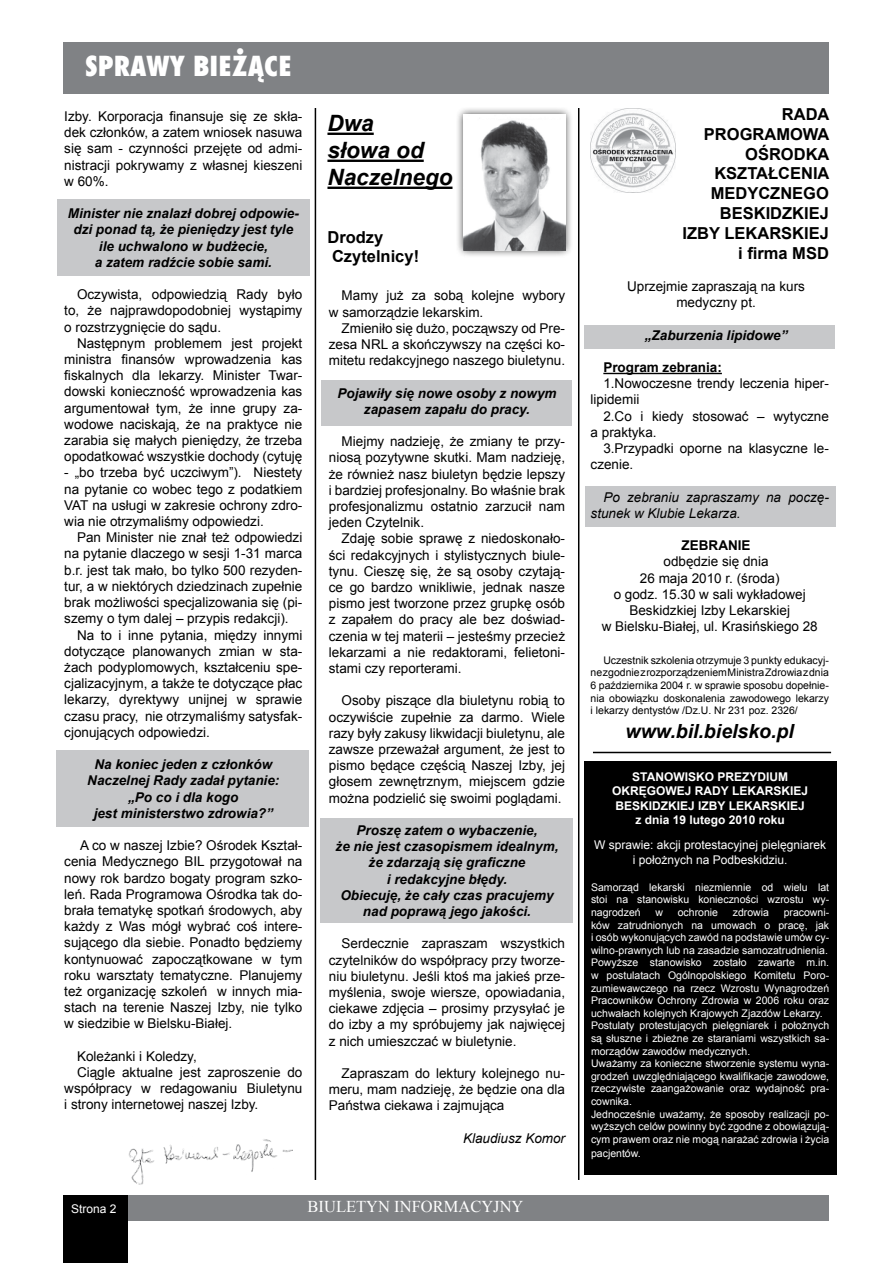
<style>
.page{position:relative;width:893px;height:1263px;background:#fff}
.page>*{position:absolute;margin:0;border:0;box-sizing:border-box;transform-origin:0 0}
.t1{font:800 27px "Fujiyama";color:#fff}
.t2{font:italic 700 22.5px/27px "Arial";color:#000}
.t3{font:italic 700 19.5px "Arial";color:#000}
.t4{font:700 16.5px/19.8px "Arial";color:#000}
.t5{font:16.5px "Times New Roman";color:#fff}
.t6{font:13.5px/16.2px "Arial";color:#000;text-align:justify}
.t7{font:italic 700 13.5px/16.2px "Arial";color:#000;text-align:center}
.t8{font:italic 13.5px/16.2px "Arial";color:#000}
.t9{font:700 13.5px "Arial";color:#000}
.t10{font:700 12px/14.4px "Arial";color:#fff;text-align:center}
.t11{font:12px/14.4px "Arial";color:#fff;text-align:center}
.t12{font:10.5px/12.6px "Arial";color:#fff;text-align:justify}
.t13{font:10.5px/12.6px "Arial";color:#000;text-align:justify}
</style>
<div class="page">
<div style="left:64px;top:43px;width:765px;height:51px;background:#808285"></div>
<div style="left:64px;top:1195px;width:765px;height:25px;background:#808285"></div>
<div style="left:64px;top:1195px;width:64px;height:68px;background:#000"></div>
<div style="left:585px;top:761px;width:252px;height:414px;background:#000"></div>
<img style="left:591px;top:108px;width:84px;height:84px">
<div style="left:584px;top:325px;width:251px;height:24px;background:#c7c8ca"></div>
<div style="left:321px;top:380px;width:251px;height:45px;background:#c7c8ca"></div>
<div style="left:321px;top:818px;width:252px;height:104px;background:#c7c8ca"></div>
<div style="left:56px;top:750px;width:252px;height:77px;background:#c7c8ca"></div>
<div style="left:57px;top:200px;width:252px;height:76px;background:#c7c8ca"></div>
<hr style="left:315px;top:108px;width:1px;height:1072px;background:#000">
<hr style="left:327px;top:133px;width:47px;height:2px;background:#000">
<hr style="left:327px;top:160px;width:97px;height:2px;background:#000">
<hr style="left:327px;top:187px;width:125px;height:2px;background:#000">
<div style="left:455px;top:106px;width:118px;height:152px;background:#000;opacity:.75"></div>
<img style="left:463px;top:114px;width:102px;height:136px">
<img style="left:128px;top:1139px;width:165px;height:46px">
<hr style="left:578px;top:108px;width:1px;height:1072px;background:#000">
<div style="left:585px;top:486px;width:251px;height:40px;background:#c7c8ca"></div>
<hr style="left:603px;top:373px;width:119px;height:1px;background:#000">
<hr style="left:593px;top:752px;width:238px;height:1px;background:#000">
<h1 class="t1" style="left:85px;top:48px;width:208px">SPRAWY BIEŻĄCE</h1>
<p class="t6" style="left:64px;top:108px;width:240px">Izby. Korporacja finansuje się ze skła&shy;dek członków, a zatem wniosek nasuwa się sam - czynności przejęte od admi&shy;nistracji pokrywamy z własnej kieszeni w 60%.</p>
<p class="t7" style="left:68px;top:206px;width:233px">Minister nie znalazł dobrej odpowie&shy;dzi ponad tą, że pieniędzy jest tyle ile uchwalono w budżecie,<br>a zatem radźcie sobie sami.</p>
<p class="t6" style="left:64px;top:287px;width:240px;text-indent:13px">Oczywista, odpowiedzią Rady było to, że najprawdopodobniej wystąpimy o rozstrzygnięcie do sądu.</p>
<p class="t6" style="left:64px;top:335px;width:240px;text-indent:13px">Następnym problemem jest projekt ministra finansów wprowadzenia kas fiskalnych dla lekarzy. Minister Twar&shy;dowski konieczność wprowadzenia kas argumentował tym, że inne grupy za&shy;wodowe naciskają, że na praktyce nie zarabia się małych pieniędzy, że trzeba opodatkować wszystkie dochody (cytuję</p>
<p class="t6" style="left:64px;top:465px;width:240px">- „bo trzeba być uczciwym”). Niestety na pytanie co wobec tego z podatkiem VAT na usługi w zakresie ochrony zdro&shy;wia nie otrzymaliśmy odpowiedzi.</p>
<p class="t6" style="left:64px;top:530px;width:240px;text-indent:13px">Pan Minister nie znał też odpowiedzi na pytanie dlaczego w sesji 1-31 marca b.r. jest tak mało, bo tylko 500 rezyden&shy;tur, a w niektórych dziedzinach zupełnie brak możliwości specjalizowania się (pi&shy;szemy o tym dalej – przypis redakcji).</p>
<p class="t6" style="left:64px;top:627px;width:240px;text-indent:13px">Na to i inne pytania, między innymi dotyczące planowanych zmian w sta&shy;żach podyplomowych, kształceniu spe&shy;cjalizacyjnym, a także te dotyczące płac lekarzy, dyrektywy unijnej w sprawie czasu pracy, nie otrzymaliśmy satysfak&shy;cjonujących odpowiedzi.</p>
<p class="t7" style="left:87px;top:757px;width:194px">Na koniec jeden z członków<br>Naczelnej Rady zadał pytanie: „Po co i dla kogo<br>jest ministerstwo zdrowia?”</p>
<p class="t6" style="left:64px;top:837px;width:240px;text-indent:16px">A co w naszej Izbie? Ośrodek Kształ&shy;cenia Medycznego BIL przygotował na nowy rok bardzo bogaty program szko&shy;leń. Rada Programowa Ośrodka tak do&shy;brała tematykę spotkań środowych, aby każdy z Was mógł wybrać coś intere&shy;sującego dla siebie. Ponadto będziemy kontynuować zapoczątkowane w tym roku warsztaty tematyczne. Planujemy też organizację szkoleń w innych mia&shy;stach na terenie Naszej Izby, nie tylko w siedzibie w Bielsku-Białej.</p>
<p class="t6" style="left:77px;top:1048px;width:121px">Koleżanki i Koledzy,</p>
<p class="t6" style="left:77px;top:1064px;width:227px">Ciągle aktualne jest zaproszenie do</p>
<p class="t6" style="left:64px;top:1080px;width:240px">współpracy w redagowaniu Biuletynu</p>
<p class="t6" style="left:64px;top:1097px;width:196px">i strony internetowej naszej Izby.</p>
<h2 class="t2" style="left:327px;top:111px;width:127px">Dwa<br>słowa od<br>Naczelnego</h2>
<p class="t4" style="left:327px;top:227px;width:93px">Drodzy<br>Czytelnicy!</p>
<p class="t6" style="left:329px;top:288px;width:238px;text-indent:13px">Mamy już za sobą kolejne wybory w samorządzie lekarskim.</p>
<p class="t6" style="left:329px;top:320px;width:238px;text-indent:13px">Zmieniło się dużo, począwszy od Pre&shy;zesa NRL a skończywszy na części ko&shy;mitetu redakcyjnego naszego biuletynu.</p>
<p class="t7" style="left:337px;top:385px;width:221px">Pojawiły się nowe osoby z nowym zapasem zapału do pracy.</p>
<p class="t6" style="left:329px;top:433px;width:238px;text-indent:13px">Miejmy nadzieję, że zmiany te przy&shy;niosą pozytywne skutki. Mam nadzieję, że również nasz biuletyn będzie lepszy i bardziej profesjonalny. Bo właśnie brak profesjonalizmu ostatnio zarzucił nam jeden Czytelnik.</p>
<p class="t6" style="left:329px;top:531px;width:238px;text-indent:13px">Zdaję sobie sprawę z niedoskonało&shy;ści redakcyjnych i stylistycznych biule&shy;tynu. Cieszę się, że są osoby czytają&shy;ce go bardzo wnikliwie, jednak nasze pismo jest tworzone przez grupkę osób z zapałem do pracy ale bez doświad&shy;czenia w tej materii – jesteśmy przecież lekarzami a nie redaktorami, felietoni&shy;stami czy reporterami.</p>
<p class="t6" style="left:329px;top:693px;width:238px;text-indent:13px">Osoby piszące dla biuletynu robią to oczywiście zupełnie za darmo. Wiele razy były zakusy likwidacji biuletynu, ale zawsze przeważał argument, że jest to pismo będące częścią Naszej Izby, jej głosem zewnętrznym, miejscem gdzie można podzielić się swoimi poglądami.</p>
<p class="t7" style="left:336px;top:823px;width:224px">Proszę zatem o wybaczenie,<br>że nie jest czasopismem idealnym, że zdarzają się graficzne<br>i redakcyjne błędy.<br>Obiecuję, że cały czas pracujemy nad poprawą jego jakości.</p>
<p class="t6" style="left:329px;top:936px;width:238px;text-indent:13px">Serdecznie zapraszam wszystkich czytelników do współpracy przy tworze&shy;niu biuletynu. Jeśli ktoś ma jakieś prze&shy;myślenia, swoje wiersze, opowiadania, ciekawe zdjęcia – prosimy przysyłać je do izby a my spróbujemy jak najwięcej z nich umieszczać w biuletynie.</p>
<p class="t6" style="left:329px;top:1065px;width:238px;text-indent:13px">Zapraszam do lektury kolejnego nu&shy;meru, mam nadzieję, że będzie ona dla Państwa ciekawa i zajmująca</p>
<p class="t8" style="left:463px;top:1130px;width:104px">Klaudiusz Komor</p>
<p class="t11" style="left:71px;top:1201px;width:47px">Strona 2</p>
<p class="t5" style="left:308px;top:1195px;width:217px">BIULETYN INFORMACYJNY</p>
<p class="t4" style="left:682px;top:105px;width:148px;text-align:right">RADA<br>PROGRAMOWA<br>OŚRODKA<br>KSZTAŁCENIA<br>MEDYCZNEGO<br>BESKIDZKIEJ<br>IZBY LEKARSKIEJ i firma MSD</p>
<p class="t6" style="left:627px;top:278px;width:179px;text-align:center">Uprzejmie zapraszają na kurs medyczny pt.</p>
<p class="t7" style="left:645px;top:327px;width:144px">„Zaburzenia lipidowe”</p>
<p class="t9" style="left:603px;top:358px;width:120px">Program zebrania:</p>
<p class="t6" style="left:591px;top:376px;width:240px;text-indent:13px">1.Nowoczesne trendy leczenia hiper&shy;lipidemii</p>
<p class="t6" style="left:591px;top:408px;width:240px;text-indent:13px">2.Co i kiedy stosować – wytyczne a praktyka.</p>
<p class="t6" style="left:591px;top:440px;width:240px;text-indent:13px">3.Przypadki oporne na klasyczne le&shy;czenie.</p>
<p class="t8" style="left:591px;top:489px;width:240px;text-indent:13px">Po zebraniu zapraszamy na poczę&shy;stunek w Klubie Lekarza.</p>
<p class="t9" style="left:682px;top:537px;width:70px">ZEBRANIE</p>
<p class="t6" style="left:664px;top:554px;width:107px">odbędzie się dnia</p>
<p class="t6" style="left:640px;top:570px;width:141px">26 maja 2010 r. (środa)</p>
<p class="t6" style="left:614px;top:586px;width:194px">o godz. 15.30 w sali wykładowej</p>
<p class="t6" style="left:629px;top:602px;width:162px">Beskidzkiej Izby Lekarskiej</p>
<p class="t6" style="left:602px;top:619px;width:218px">w Bielsku-Białej, ul. Krasińskiego 28</p>
<p class="t13" style="left:591px;top:654px;width:240px;text-indent:13px">Uczestnik szkolenia otrzymuje 3 punkty edukacyj&shy;ne zgodnie z rozporządzeniem Ministra Zdrowia z dnia 6 października 2004 r. w sprawie sposobu dopełnie&shy;nia obowiązku doskonalenia zawodowego lekarzy i lekarzy dentystów /Dz.U. Nr 231 poz. 2326/</p>
<h3 class="t3" style="left:626px;top:718px;width:170px">www.bil.bielsko.pl</h3>
<p class="t10" style="left:612px;top:770px;width:197px">STANOWISKO PREZYDIUM<br>OKRĘGOWEJ RADY LEKARSKIEJ<br>BESKIDZKIEJ IZBY LEKARSKIEJ z dnia 19 lutego 2010 roku</p>
<p class="t11" style="left:594px;top:838px;width:234px">W sprawie: akcji protestacyjnej pielęgniarek i położnych na Podbeskidziu.</p>
<p class="t12" style="left:591px;top:881px;width:240px">Samorząd lekarski niezmiennie od wielu lat stoi na stanowisku konieczności wzrostu wy&shy;nagrodzeń</p>
<p class="t12" style="left:591px;top:906px;width:240px;text-align:left;text-indent:193px">pracowni&shy;ków zatrudnionych na umowach o pracę, jak i osób wykonujących zawód na podstawie umów cy&shy;wilno-prawnych lub na zasadzie samozatrudnienia.<br>Powyższe stanowisko zostało zawarte m.in. w postulatach Ogólnopolskiego Komitetu Poro&shy;zumiewawczego na rzecz Wzrostu Wynagrodzeń Pracowników Ochrony Zdrowia w 2006 roku oraz uchwałach kolejnych Krajowych Zjazdów Lekarzy.<br>Postulaty protestujących pielęgniarek i położnych są słuszne i zbieżne ze staraniami wszystkich sa&shy;morządów zawodów medycznych.<br>Uważamy za konieczne stworzenie systemu wyna&shy;grodzeń uwzględniającego kwalifikacje zawodowe, rzeczywiste zaangażowanie oraz wydajność pra&shy;cownika.<br>Jednocześnie uważamy, że sposoby realizacji po&shy;wyższych celów powinny być zgodne z obowiązują&shy;cym prawem oraz nie mogą narażać zdrowia i życia</p>
<p class="t12" style="left:591px;top:1147px;width:51px">pacjentów.</p>
<p class="t12" style="left:655px;top:906px;width:9px">w</p>
<p class="t12" style="left:678px;top:906px;width:42px">ochronie</p>
<p class="t12" style="left:733px;top:906px;width:38px">zdrowia</p>
</div>
